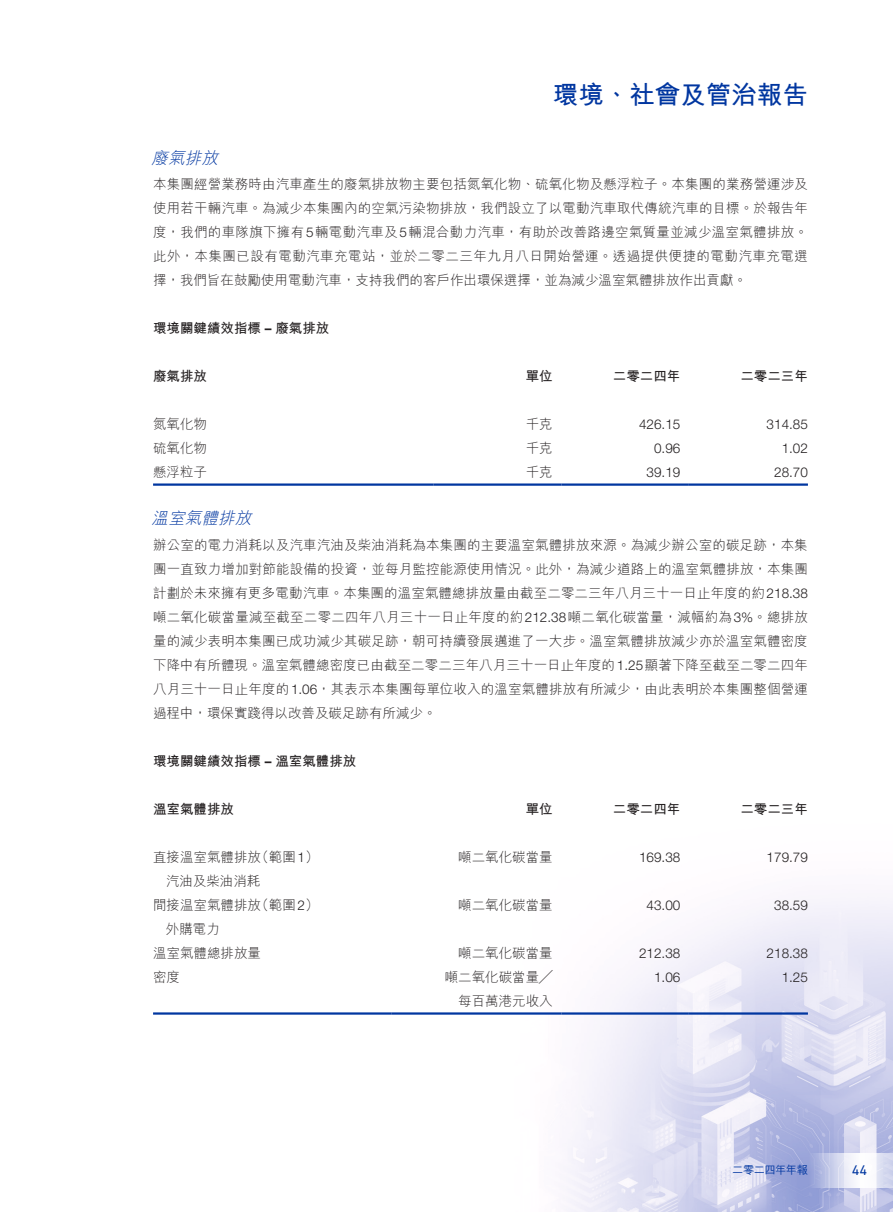
<style>
.page{position:relative;width:893px;height:1212px;background:#fff}
.page>*{position:absolute;margin:0;border:0;box-sizing:border-box;transform-origin:0 0}
.t1{font:700 25.5px "M Hei HK";color:#0036a0}
._03_Heading_3{font:italic 300 16.5px "M Hei HK";color:#0036a0}
.t2{font:14.25px "DIN Next LT Pro";color:#0036a0}
._00_Body_text{font:300 13.5px/24px "M Hei HK";color:#231f20;text-align:justify}
._50_Table_Body{font:300 13.5px/24px "M Hei HK";color:#231f20;text-align:right}
._50_Table_Body-2{font:300 13.5px "Helvetica Neue LT Pro";color:#231f20}
._50_Table_Body-3{font:700 13.5px "M Hei HK";color:#231f20}
._00_Body_text-2{font:700 13.5px "M Hei HK";color:#231f20}
.t3{font:500 11.25px "M Hei HK";letter-spacing:-.045em;color:#0036a0}
.s1{font-family:"Helvetica Neue LT Pro"}
</style>
<div class="page">
<img style="left:153px;top:900px;width:740px;height:312px">
<svg style="left:809px;top:1153px;width:84px;height:34px"></svg>
<hr style="left:153px;top:483px;width:281px;height:3px;background:#0036a0">
<hr style="left:434px;top:483px;width:127px;height:3px;background:#0036a0">
<hr style="left:561px;top:483px;width:128px;height:3px;background:#0036a0">
<hr style="left:689px;top:483px;width:119px;height:3px;background:#0036a0">
<hr style="left:153px;top:1012px;width:238px;height:2px;background:#0036a0">
<hr style="left:391px;top:1012px;width:170px;height:2px;background:#0036a0">
<hr style="left:561px;top:1012px;width:128px;height:2px;background:#0036a0">
<hr style="left:689px;top:1012px;width:119px;height:2px;background:#0036a0">
<h1 class="t1" style="left:553px;top:76px;width:256px">環境、社會及管治報告</h1>
<p class="_03_Heading_3" style="left:152px;top:146px;width:73px">廢氣排放</p>
<p class="_00_Body_text" style="left:153px;top:172px;width:656px">本集團經營業務時由汽車產生的廢氣排放物主要包括氮氧化物、硫氧化物及懸浮粒子。本集團的業務營運涉及使用若干輛汽車。為減少本集團內的空氣污染物排放，我們設立了以電動汽車取代傳統汽車的目標。於報告年度，我們的車隊旗下擁有<span class="s1">5</span>輛電動汽車及<span class="s1">5</span>輛混合動力汽車，有助於改善路邊空氣質量並減少溫室氣體排放。此外，本集團已設有電動汽車充電站，並於二零二三年九月八日開始營運。透過提供便捷的電動汽車充電選擇，我們旨在鼓勵使用電動汽車，支持我們的客戶作出環保選擇，並為減少溫室氣體排放作出貢獻。</p>
<p class="_00_Body_text-2" style="left:153px;top:318px;width:178px">環境關鍵績效指標 <span class="s1">–</span> 廢氣排放</p>
<p class="_50_Table_Body-3" style="left:740px;top:366px;width:69px">二零二三年</p>
<p class="_50_Table_Body-3" style="left:153px;top:366px;width:56px">廢氣排放</p>
<p class="_50_Table_Body-3" style="left:613px;top:366px;width:69px">二零二四年</p>
<p class="_50_Table_Body-3" style="left:526px;top:366px;width:28px">單位</p>
<p class="_50_Table_Body" style="left:153px;top:412px;width:55px">氮氧化物</p>
<p class="_50_Table_Body" style="left:153px;top:436px;width:55px">硫氧化物</p>
<p class="_50_Table_Body" style="left:526px;top:412px;width:28px">千克</p>
<p class="_50_Table_Body" style="left:526px;top:436px;width:28px">千克</p>
<p class="_50_Table_Body-2" style="left:639px;top:416px;width:43px">426.15</p>
<p class="_50_Table_Body-2" style="left:654px;top:440px;width:28px">0.96</p>
<p class="_50_Table_Body-2" style="left:767px;top:416px;width:43px">314.85</p>
<p class="_50_Table_Body-2" style="left:782px;top:440px;width:28px">1.02</p>
<p class="_50_Table_Body" style="left:153px;top:460px;width:55px">懸浮粒子</p>
<p class="_03_Heading_3" style="left:152px;top:507px;width:106px">溫室氣體排放</p>
<p class="_00_Body_text" style="left:153px;top:533px;width:656px">辦公室的電力消耗以及汽車汽油及柴油消耗為本集團的主要溫室氣體排放來源。為減少辦公室的碳足跡，本集團一直致力增加對節能設備的投資，並每月監控能源使用情況。此外，為減少道路上的溫室氣體排放，本集團計劃於未來擁有更多電動汽車。本集團的溫室氣體總排放量由截至二零二三年八月三十一日止年度的約<span class="s1">218.38</span>噸二氧化碳當量減至截至二零二四年八月三十一日止年度的約<span class="s1">212.38</span>噸二氧化碳當量，減幅約為<span class="s1">3%</span>。總排放量的減少表明本集團已成功減少其碳足跡，朝可持續發展邁進了一大步。溫室氣體排放減少亦於溫室氣體密度下降中有所體現。溫室氣體總密度已由截至二零二三年八月三十一日止年度的<span class="s1">1.25</span>顯著下降至截至二零二四年八月三十一日止年度的<span class="s1">1.06</span>，其表示本集團每單位收入的溫室氣體排放有所減少，由此表明於本集團整個營運過程中，環保實踐得以改善及碳足跡有所減少。</p>
<p class="_00_Body_text-2" style="left:153px;top:751px;width:205px">環境關鍵績效指標 <span class="s1">–</span> 溫室氣體排放</p>
<p class="_50_Table_Body-3" style="left:740px;top:799px;width:69px">二零二三年</p>
<p class="_50_Table_Body" style="left:526px;top:460px;width:28px">千克</p>
<p class="_50_Table_Body-2" style="left:647px;top:464px;width:35px">39.19</p>
<p class="_50_Table_Body-2" style="left:774px;top:464px;width:35px">28.70</p>
<p class="_50_Table_Body-3" style="left:153px;top:799px;width:82px">溫室氣體排放</p>
<p class="_50_Table_Body-3" style="left:613px;top:799px;width:69px">二零二四年</p>
<p class="_50_Table_Body-3" style="left:526px;top:799px;width:28px">單位</p>
<p class="_50_Table_Body" style="left:458px;top:845px;width:96px">噸二氧化碳當量</p>
<p class="_50_Table_Body" style="left:255px;top:845px;width:65px">（範圍 (<span class="s1">1</span></p>
<p class="_50_Table_Body" style="left:153px;top:845px;width:109px">直接溫室氣體排放汽油及柴油消耗</p>
<p class="_50_Table_Body-2" style="left:767px;top:849px;width:43px">179.79</p>
<p class="_50_Table_Body-2" style="left:639px;top:849px;width:43px">169.38</p>
<p class="_50_Table_Body" style="left:458px;top:893px;width:96px">噸二氧化碳當量</p>
<p class="_50_Table_Body" style="left:255px;top:893px;width:65px">（範圍 (<span class="s1">2</span></p>
<p class="_50_Table_Body" style="left:166px;top:893px;width:97px;text-align:left;text-indent:-13px">間接温室氣體排放外購電力</p>
<p class="_50_Table_Body-2" style="left:774px;top:897px;width:35px">38.59</p>
<p class="_50_Table_Body-2" style="left:647px;top:897px;width:35px">43.00</p>
<p class="_50_Table_Body" style="left:153px;top:941px;width:109px">溫室氣體總排放量</p>
<p class="_50_Table_Body" style="left:153px;top:965px;width:28px">密度</p>
<p class="_50_Table_Body" style="left:458px;top:941px;width:96px">噸二氧化碳當量</p>
<p class="_50_Table_Body" style="left:445px;top:965px;width:109px">噸二氧化碳當量╱</p>
<p class="_50_Table_Body" style="left:458px;top:989px;width:96px">每百萬港元收入</p>
<p class="_50_Table_Body-2" style="left:639px;top:945px;width:43px">212.38</p>
<p class="_50_Table_Body-2" style="left:654px;top:969px;width:28px">1.06</p>
<p class="_50_Table_Body-2" style="left:767px;top:945px;width:43px">218.38</p>
<p class="_50_Table_Body-2" style="left:782px;top:969px;width:28px">1.25</p>
<p class="t3" style="left:732px;top:1162px;width:77px">二零二四年年報</p>
<p class="t2" style="left:852px;top:1162px;width:17px">44</p>
</div>
